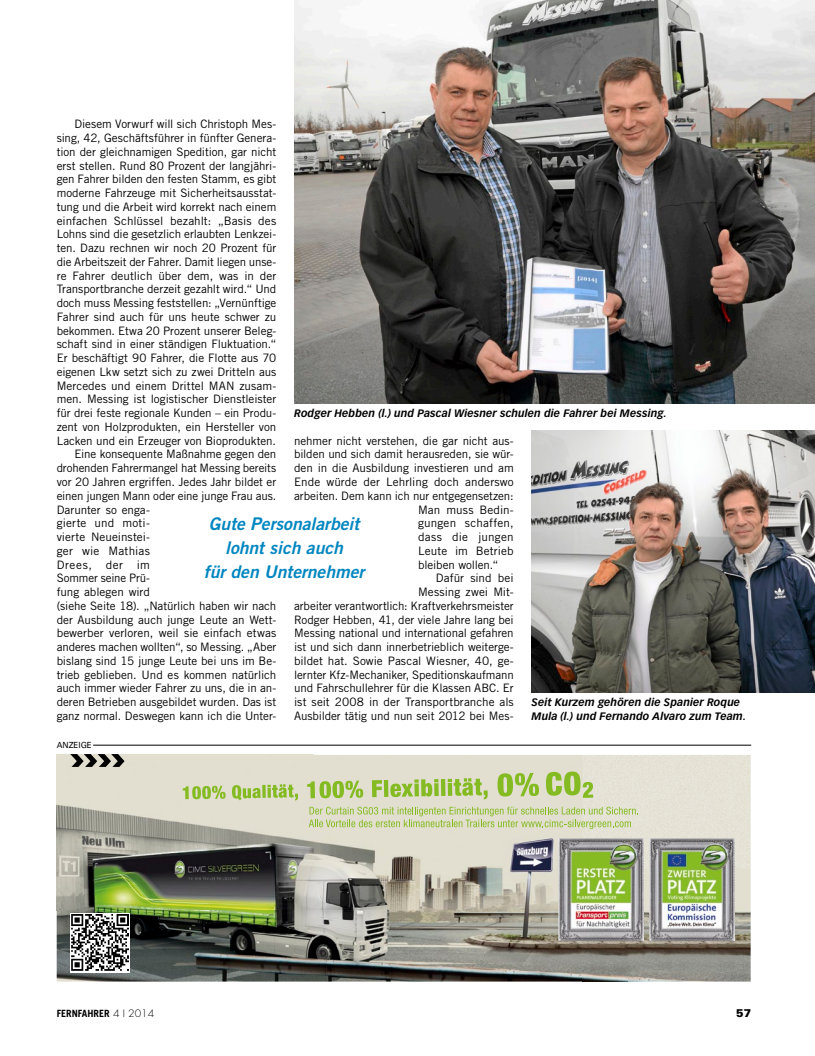
<style>
.page{position:relative;width:815px;height:1056px;background:#fff}
.page>*{position:absolute;margin:0;border:0;box-sizing:border-box;transform-origin:0 0}
.t1{font:17.5px/23.8px "Trade Gothic LT Std Bd 2 Obl";color:#0086c0;text-align:center}
.t2{font:11.62px "Trade Gothic LT Std";letter-spacing:-.005em;color:#000}
.t3{font:11.62px "Trade Gothic LT Std";letter-spacing:.015em;color:#000}
.t4{font:11.62px "Trade Gothic LT Std";letter-spacing:.02em;color:#000}
.t5{font:11.62px "Trade Gothic LT Std";letter-spacing:.05em;color:#000}
.t6{font:900 11.25px "Univers LT Std";color:#000}
.t7{font:italic 700 10.62px/13.8px "Vectora LT Std";letter-spacing:.005em;color:#000}
.t8{font:700 10px "Trade Gothic LT Std";color:#000}
.t9{font:8.5px "Univers LT Std";color:#000;scale:.95 1}
.s1{font-family:"Futura Std";font-weight:300}
</style>
<div class="page">
<img style="left:531px;top:431px;width:284px;height:261px">
<img style="left:294px;top:0;width:521px;height:403px">
<img style="left:57px;top:755px;width:525px;height:227px">
<div style="left:582px;top:755px;width:169px;height:114px;background:#e5e3d6"></div>
<img style="left:627px;top:869px;width:45px;height:113px">
<img style="left:717px;top:869px;width:34px;height:113px">
<img style="left:582px;top:940px;width:45px;height:42px">
<img style="left:672px;top:940px;width:45px;height:42px">
<svg style="left:70px;top:754px;width:55px;height:13px"></svg>
<svg style="left:183px;top:786px;width:43px;height:13px"></svg>
<svg style="left:232px;top:785px;width:29px;height:15px"></svg>
<svg style="left:262px;top:785px;width:4px;height:13px"></svg>
<svg style="left:267px;top:784px;width:31px;height:16px"></svg>
<svg style="left:307px;top:781px;width:56px;height:17px"></svg>
<svg style="left:372px;top:780px;width:10px;height:17px"></svg>
<hr style="left:384px;top:780px;width:4px;height:17px;background:#85bb22">
<svg style="left:390px;top:779px;width:49px;height:18px"></svg>
<hr style="left:441px;top:779px;width:4px;height:17px;background:#85bb22">
<svg style="left:448px;top:778px;width:40px;height:21px"></svg>
<svg style="left:497px;top:773px;width:42px;height:24px"></svg>
<svg style="left:546px;top:771px;width:47px;height:27px"></svg>
<svg style="left:309px;top:807px;width:329px;height:22px;background:#ced7ac"></svg>
<img style="left:559px;top:839px;width:85px;height:101px">
<img style="left:650px;top:839px;width:85px;height:101px">
<svg style="left:70px;top:913px;width:60px;height:59px"></svg>
<img style="left:72px;top:914px;width:57px;height:57px">
<hr style="left:93px;top:745px;width:658px;height:1px;background:#000">
<p class="t2" style="left:74px;top:117px;width:203px">Diesem Vorwurf will sich Christoph Mes-</p>
<p class="t2" style="left:57px;top:131px;width:221px">sing, 42, Geschäftsführer in fünfter Genera-</p>
<p class="t2" style="left:57px;top:145px;width:221px">tion der gleichnamigen Spedition, gar nicht</p>
<p class="t2" style="left:57px;top:159px;width:221px">erst stellen. Rund 80 Prozent der langjähri-</p>
<p class="t2" style="left:57px;top:172px;width:221px">gen Fahrer bilden den festen Stamm, es gibt</p>
<p class="t2" style="left:57px;top:186px;width:221px">moderne Fahrzeuge mit Sicherheitsausstat-</p>
<p class="t2" style="left:57px;top:200px;width:221px">tung und die Arbeit wird korrekt nach einem</p>
<p class="t2" style="left:57px;top:214px;width:221px">einfachen Schlüssel bezahlt: „Basis des</p>
<p class="t2" style="left:57px;top:227px;width:221px">Lohns sind die gesetzlich erlaubten Lenkzei-</p>
<p class="t2" style="left:57px;top:241px;width:221px">ten. Dazu rechnen wir noch 20 Prozent für</p>
<p class="t2" style="left:57px;top:255px;width:221px">die Arbeitszeit der Fahrer. Damit liegen unse-</p>
<p class="t2" style="left:57px;top:269px;width:221px">re Fahrer deutlich über dem, was in der</p>
<p class="t2" style="left:57px;top:282px;width:221px">Transportbranche derzeit gezahlt wird.“ Und</p>
<p class="t2" style="left:57px;top:296px;width:221px">doch muss Messing feststellen: „Vernünftige</p>
<p class="t2" style="left:57px;top:310px;width:221px">Fahrer sind auch für uns heute schwer zu</p>
<p class="t2" style="left:57px;top:324px;width:221px">bekommen. Etwa 20 Prozent unserer Beleg-</p>
<p class="t2" style="left:57px;top:337px;width:221px">schaft sind in einer ständigen Fluktuation.“</p>
<p class="t2" style="left:57px;top:351px;width:221px">Er beschäftigt 90 Fahrer, die Flotte aus 70</p>
<p class="t2" style="left:57px;top:365px;width:221px">eigenen Lkw setzt sich zu zwei Dritteln aus</p>
<p class="t2" style="left:57px;top:379px;width:221px">Mercedes und einem Drittel MAN zusam-</p>
<p class="t2" style="left:57px;top:392px;width:221px">men. Messing ist logistischer Dienstleister</p>
<p class="t2" style="left:57px;top:406px;width:221px">für drei feste regionale Kunden – ein Produ-</p>
<p class="t2" style="left:57px;top:420px;width:221px">zent von Holzprodukten, ein Hersteller von</p>
<p class="t2" style="left:57px;top:434px;width:221px">Lacken und ein Erzeuger von Bioprodukten.</p>
<p class="t2" style="left:74px;top:447px;width:203px">Eine konsequente Maßnahme gegen den</p>
<p class="t2" style="left:57px;top:461px;width:221px">drohenden Fahrermangel hat Messing bereits</p>
<p class="t2" style="left:57px;top:475px;width:221px">vor 20 Jahren ergriffen. Jedes Jahr bildet er</p>
<p class="t2" style="left:57px;top:489px;width:221px">einen jungen Mann oder eine junge Frau aus.</p>
<p class="t2" style="left:57px;top:502px;width:95px">Darunter so enga-</p>
<p class="t2" style="left:57px;top:516px;width:95px">gierte und moti-</p>
<p class="t2" style="left:57px;top:530px;width:95px">vierte Neueinstei-</p>
<p class="t3" style="left:57px;top:544px;width:95px">ger wie Mathias</p>
<p class="t5" style="left:57px;top:557px;width:95px">Drees, der im</p>
<p class="t2" style="left:57px;top:571px;width:95px">Sommer seine Prü-</p>
<p class="t2" style="left:57px;top:585px;width:95px">fung ablegen wird</p>
<p class="t2" style="left:57px;top:599px;width:221px">(siehe Seite 18). „Natürlich haben wir nach</p>
<p class="t2" style="left:57px;top:612px;width:221px">der Ausbildung auch junge Leute an Wett-</p>
<p class="t2" style="left:57px;top:626px;width:221px">bewerber verloren, weil sie einfach etwas</p>
<p class="t2" style="left:57px;top:640px;width:221px">anderes machen wollten“, so Messing. „Aber</p>
<p class="t2" style="left:57px;top:654px;width:221px">bislang sind 15 junge Leute bei uns im Be-</p>
<p class="t2" style="left:57px;top:667px;width:221px">trieb geblieben. Und es kommen natürlich</p>
<p class="t2" style="left:57px;top:681px;width:221px">auch immer wieder Fahrer zu uns, die in an-</p>
<p class="t2" style="left:57px;top:695px;width:221px">deren Betrieben ausgebildet wurden. Das ist</p>
<p class="t2" style="left:57px;top:709px;width:221px">ganz normal. Deswegen kann ich die Unter-</p>
<p class="t7" style="left:294px;top:407px;width:374px">Rodger Hebben (l.) und Pascal Wiesner schulen die Fahrer bei Messing.</p>
<p class="t2" style="left:294px;top:434px;width:221px">nehmer nicht verstehen, die gar nicht aus-</p>
<p class="t2" style="left:294px;top:447px;width:221px">bilden und sich damit herausreden, sie wür-</p>
<p class="t2" style="left:294px;top:461px;width:221px">den in die Ausbildung investieren und am</p>
<p class="t2" style="left:294px;top:475px;width:221px">Ende würde der Lehrling doch anderswo</p>
<p class="t2" style="left:294px;top:489px;width:221px">arbeiten. Dem kann ich nur entgegensetzen:</p>
<p class="t2" style="left:418px;top:502px;width:97px">Man muss Bedin-</p>
<p class="t3" style="left:418px;top:516px;width:97px">gungen schaffen,</p>
<p class="t4" style="left:418px;top:530px;width:97px">dass die jungen</p>
<p class="t3" style="left:418px;top:544px;width:97px">Leute im Betrieb</p>
<p class="t2" style="left:418px;top:557px;width:82px">bleiben wollen.“</p>
<p class="t2" style="left:436px;top:571px;width:79px">Dafür sind bei</p>
<p class="t2" style="left:418px;top:585px;width:97px">Messing zwei Mit-</p>
<p class="t2" style="left:294px;top:599px;width:221px">arbeiter verantwortlich: Kraftverkehrsmeister</p>
<p class="t2" style="left:294px;top:612px;width:221px">Rodger Hebben, 41, der viele Jahre lang bei</p>
<p class="t2" style="left:294px;top:626px;width:221px">Messing national und international gefahren</p>
<p class="t2" style="left:294px;top:640px;width:221px">ist und sich dann innerbetrieblich weiterge-</p>
<p class="t2" style="left:294px;top:654px;width:221px">bildet hat. Sowie Pascal Wiesner, 40, ge-</p>
<p class="t2" style="left:294px;top:667px;width:221px">lernter Kfz-Mechaniker, Speditionskaufmann</p>
<p class="t2" style="left:294px;top:681px;width:221px">und Fahrschullehrer für die Klassen ABC. Er</p>
<p class="t2" style="left:294px;top:695px;width:221px">ist seit 2008 in der Transportbranche als</p>
<p class="t2" style="left:294px;top:709px;width:221px">Ausbilder tätig und nun seit 2012 bei Mes-</p>
<h1 class="t1" style="left:204px;top:512px;width:162px">Gute Personalarbeit lohnt sich auch<br>für den Unternehmer</h1>
<p class="t7" style="left:531px;top:695px;width:216px">Seit Kurzem gehören die Spanier Roque<br>Mula (l.) und Fernando Alvaro zum Team.</p>
<p class="t9" style="left:57px;top:740px;width:39px">ANZEIGE</p>
<p class="t8" style="left:57px;top:1007px;width:99px">FERNFAHRER <span class="s1">4 I 2014</span></p>
<p class="t6" style="left:736px;top:1005px;width:17px">57</p>
</div>
